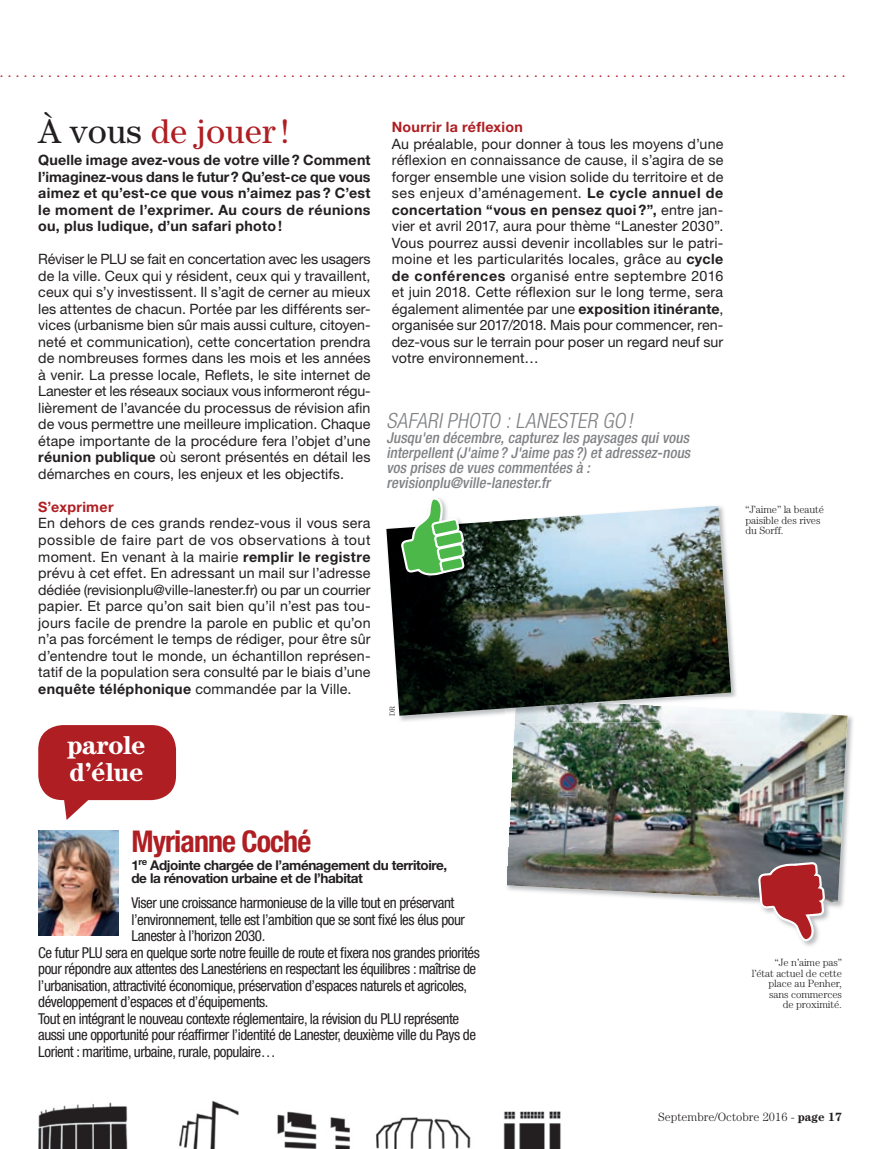
<style>
.page{position:relative;width:893px;height:1149px;background:#fff}
.page>*{position:absolute;margin:0;border:0;box-sizing:border-box;transform-origin:0 0}
.t1{font:34.5px "Century";letter-spacing:.005em;color:#af1e22}
.t2{font:700 condensed 30px "Helvetica Neue LT";letter-spacing:-.03em;color:#af1e22}
.t3{font:700 26.25px/27px "Century";letter-spacing:-.02em;color:#fff}
.t4{font:italic 300 condensed 21px "Helvetica Neue LT Std";color:#808285}
.t5{font:condensed 15px "Helvetica Neue LT";letter-spacing:-.03em;color:#231f20}
.t6{font:italic 500 condensed 15px/15px "Helvetica Neue LT Std";color:#808285}
.t7{font:14.25px/16.5px "Helvetica Neue LT Std";letter-spacing:.01em;color:#231f20;text-align:justify}
.t8{font:700 14.25px/16.5px "Helvetica Neue LT";letter-spacing:.025em;color:#231f20;text-align:justify}
.t9{font:700 14.25px "Helvetica Neue LT Std";letter-spacing:.02em;color:#af1e22}
.t10{font:700 13.5px/13.5px "Helvetica Neue LT";letter-spacing:-.03em;color:#231f20}
.t11{font:300 12px "Century";color:#231f20}
.t12{font:300 10.5px/10.5px "Century";letter-spacing:-.01em;color:#231f20}
.t13{font:300 7.5px "Century";color:#231f20}
.s1{color:#231f20}
.s2{font-weight:700}
</style>
<div class="page">
<div style="left:38px;top:724px;width:138px;height:75px;background:#af1e22;border-radius:24px"></div>
<svg style="left:64px;top:799px;width:29px;height:20px"></svg>
<img style="left:38px;top:830px;width:81px;height:104px">
<img style="left:737px;top:716px;width:116px;height:230px">
<img style="left:507px;top:710px;width:341px;height:192px">
<svg style="left:758px;top:861px;width:67px;height:80px"></svg>
<img style="left:399px;top:621px;width:337px;height:100px">
<img style="left:515px;top:698px;width:223px;height:24px">
<img style="left:386px;top:506px;width:345px;height:209px">
<svg style="left:401px;top:498px;width:64px;height:81px"></svg>
<img style="left:38px;top:1101px;width:523px;height:47px">
<h1 class="t1" style="left:38px;top:111px;width:253px"><span class="s1">À vous</span> de jouer !</h1>
<p class="t8" style="left:38px;top:151px;width:334px">Quelle image avez-vous de votre ville ? Comment l’imaginez-vous dans le futur ? Qu’est-ce que vous aimez et qu’est-ce que vous n’aimez pas ? C’est le moment de l’exprimer. Au cours de réunions ou, plus ludique, d’un safari photo !</p>
<p class="t7" style="left:38px;top:251px;width:334px">Réviser le PLU se fait en concertation avec les usagers de la ville. Ceux qui y résident, ceux qui y travaillent, ceux qui s’y investissent. Il s’agit de cerner au mieux les attentes de chacun. Portée par les différents ser&shy;vices (urbanisme bien sûr mais aussi culture, citoyen&shy;neté et communication), cette concertation prendra de nombreuses formes dans les mois et les années à venir. La presse locale, Reflets, le site internet de Lanester et les réseaux sociaux vous informeront régu&shy;lièrement de l’avancée du processus de révision afin de vous permettre une meilleure implication. Chaque étape importante de la procédure fera l’objet d’une <span class="s2">réunion publique</span> où seront présentés en détail les démarches en cours, les enjeux et les objectifs.</p>
<p class="t9" style="left:38px;top:498px;width:77px">S’exprimer</p>
<p class="t7" style="left:38px;top:515px;width:334px">En dehors de ces grands rendez-vous il vous sera possible de faire part de vos observations à tout moment. En venant à la mairie <span class="s2">remplir le registre </span>prévu à cet effet. En adressant un mail sur l’adresse dédiée (revisionplu@ville-lanester.fr) ou par un courrier papier. Et parce qu’on sait bien qu’il n’est pas tou&shy;jours facile de prendre la parole en public et qu’on n’a pas forcément le temps de rédiger, pour être sûr d’entendre tout le monde, un échantillon représen&shy;tatif de la population sera consulté par le biais d’une <span class="s2">enquête téléphonique</span> commandée par la Ville.</p>
<h3 class="t3" style="left:67px;top:730px;width:80px">parole d’élue</h3>
<p class="t9" style="left:392px;top:118px;width:133px">Nourrir la réflexion</p>
<p class="t7" style="left:392px;top:135px;width:333px">Au préalable, pour donner à tous les moyens d’une réflexion en connaissance de cause, il s’agira de se forger ensemble une vision solide du territoire et de ses enjeux d’aménagement. <span class="s2">Le cycle annuel de concertation “vous en pensez quoi ?”,</span> entre jan&shy;vier et avril 2017, aura pour thème “Lanester 2030”.<br>Vous pourrez aussi devenir incollables sur le patri&shy;moine et les particularités locales, grâce au <span class="s2">cycle de conférences</span> organisé entre septembre 2016 et juin 2018. Cette réflexion sur le long terme, sera également alimentée par une <span class="s2">exposition itinérante</span>, organisée sur 2017/2018. Mais pour commencer, ren&shy;dez-vous sur le terrain pour poser un regard neuf sur votre environnement…</p>
<h3 class="t4" style="left:386px;top:408px;width:252px">SAFARIPHOTO :LANESTER GO !</h3>
<p class="t6" style="left:386px;top:429px;width:309px">Jusqu'en décembre,capturez les paysages quivous interpellent(J'aime ? J'aime pas ?) etadressez-nous vos prises de vues commentées à : revisionplu@ville-lanester.fr</p>
<p class="t13" style="left:388px;top:715px;width:12px;rotate:-90deg">DR</p>
<h2 class="t2" style="left:131px;top:822px;width:181px">Myrianne Coché</h2>
<p class="t10" style="left:131px;top:857px;width:317px">1<sup>re</sup> Adjointe chargée de l’aménagement du territoire, de la rénovation urbaine et de l’habitat</p>
<p class="t5" style="left:131px;top:894px;width:324px">Viser une croissance harmonieuse de la ville tout en préservant</p>
<p class="t5" style="left:131px;top:910px;width:335px">l’environnement, telle est l’ambition que se sont fixé les élus pour</p>
<p class="t5" style="left:131px;top:927px;width:135px">Lanester à l’horizon 2030.</p>
<p class="t5" style="left:38px;top:943px;width:443px">Ce futur PLU sera en quelque sorte notre feuille de route et fixera nos grandes priorités</p>
<p class="t5" style="left:38px;top:960px;width:439px">pour répondre aux attentes des Lanestériens en respectant les équilibres : maîtrise de</p>
<p class="t5" style="left:38px;top:976px;width:430px">l’urbanisation, attractivité économique, préservation d’espaces naturels et agricoles,</p>
<p class="t5" style="left:38px;top:993px;width:232px">développement d’espaces et d’équipements.</p>
<p class="t5" style="left:38px;top:1009px;width:422px">Tout en intégrant le nouveau contexte réglementaire, la révision du PLU représente</p>
<p class="t5" style="left:38px;top:1026px;width:439px">aussi une opportunité pour réaffirmer l’identité de Lanester, deuxième ville du Pays de</p>
<p class="t5" style="left:38px;top:1042px;width:239px">Lorient : maritime, urbaine, rurale, populaire…</p>
<p class="t12" style="left:745px;top:504px;width:80px">“J’aime” la beauté paisible des rives du Sorff.</p>
<p class="t12" style="left:752px;top:956px;width:92px;text-align:right">“Je n’aime pas” l’état actuel de cette place au Penher, sans commerces<br>de proximité.</p>
<p class="t11" style="left:658px;top:1109px;width:185px">Septembre/Octobre 2016 - <span class="s2">page 17</span></p>
</div>
